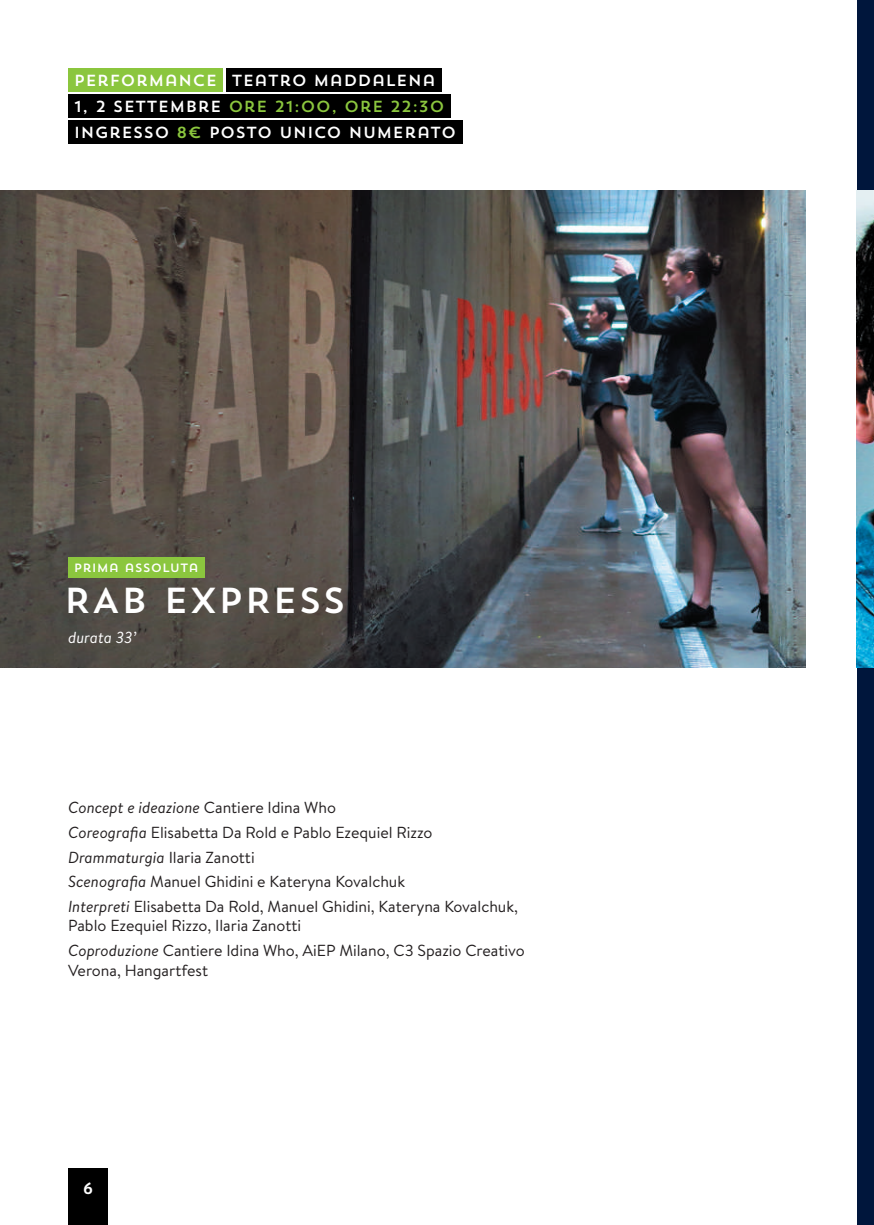
<style>
.page{position:relative;width:874px;height:1225px;background:#fff}
.page>*{position:absolute;margin:0;border:0;box-sizing:border-box;transform-origin:0 0}
.t1{font:36px "Trend Sans One";color:#fff}
.t2{font:16px/24.8px "Brandon Text";color:#231f20}
.t3{font:16px/26.2px "Trend Sans One";color:#fff}
.t4{font:italic 16px "Brandon Text";color:#fff}
.t5{font:12px "Trend Sans One";color:#fff}
.s1{color:#8bc63e}
.s2{font-style:italic}
</style>
<div class="page">
<div style="left:856px;top:0;width:17px;height:1225px;background:#00163c"></div>
<div style="left:68px;top:1168px;width:40px;height:57px;background:#000"></div>
<img style="left:0;top:190px;width:805px;height:478px">
<div style="left:68px;top:94px;width:382px;height:24px;background:#000"></div>
<div style="left:68px;top:120px;width:394px;height:24px;background:#000"></div>
<div style="left:226px;top:68px;width:215px;height:23px;background:#000"></div>
<div style="left:68px;top:557px;width:136px;height:20px;background:#8bc63e"></div>
<div style="left:68px;top:68px;width:155px;height:23px;background:#8bc63e"></div>
<img style="left:856px;top:190px;width:17px;height:478px">
<p class="t3" style="left:74px;top:67px;width:145px">PERFORMANCE</p>
<p class="t3" style="left:231px;top:67px;width:206px">TEATRO MADDALENA</p>
<p class="t3" style="left:74px;top:93px;width:384px">1, 2 SETTEMBRE <span class="s1">ORE 21:00, ORE 22:30<br></span>INGRESSO <span class="s1">8€</span> POSTO UNICO NUMERATO</p>
<p class="t5" style="left:74px;top:560px;width:127px">PRIMA ASSOLUTA</p>
<h1 class="t1" style="left:63px;top:577px;width:284px">RAB EXPRESS</h1>
<p class="t4" style="left:68px;top:626px;width:70px">durata 33’</p>
<p class="t2" style="left:68px;top:794px;width:451px"><span class="s2">Concept e ideazione</span> Cantiere Idina Who<br><span class="s2">Coreografia</span> Elisabetta Da Rold e Pablo Ezequiel Rizzo <span class="s2">Drammaturgia</span> Ilaria Zanotti<br><span class="s2">Scenografia</span> Manuel Ghidini e Kateryna Kovalchuk<br><span class="s2">Interpreti</span> Elisabetta Da Rold, Manuel Ghidini, Kateryna Kovalchuk,</p>
<p class="t2" style="left:68px;top:913px;width:458px">Pablo Ezequiel Rizzo, Ilaria Zanotti<br><span class="s2">Coproduzione</span> Cantiere Idina Who, AiEP Milano, C3 Spazio Creativo</p>
<p class="t2" style="left:68px;top:957px;width:141px">Verona, Hangartfest</p>
<p class="t3" style="left:82px;top:1175px;width:13px">6</p>
</div>
